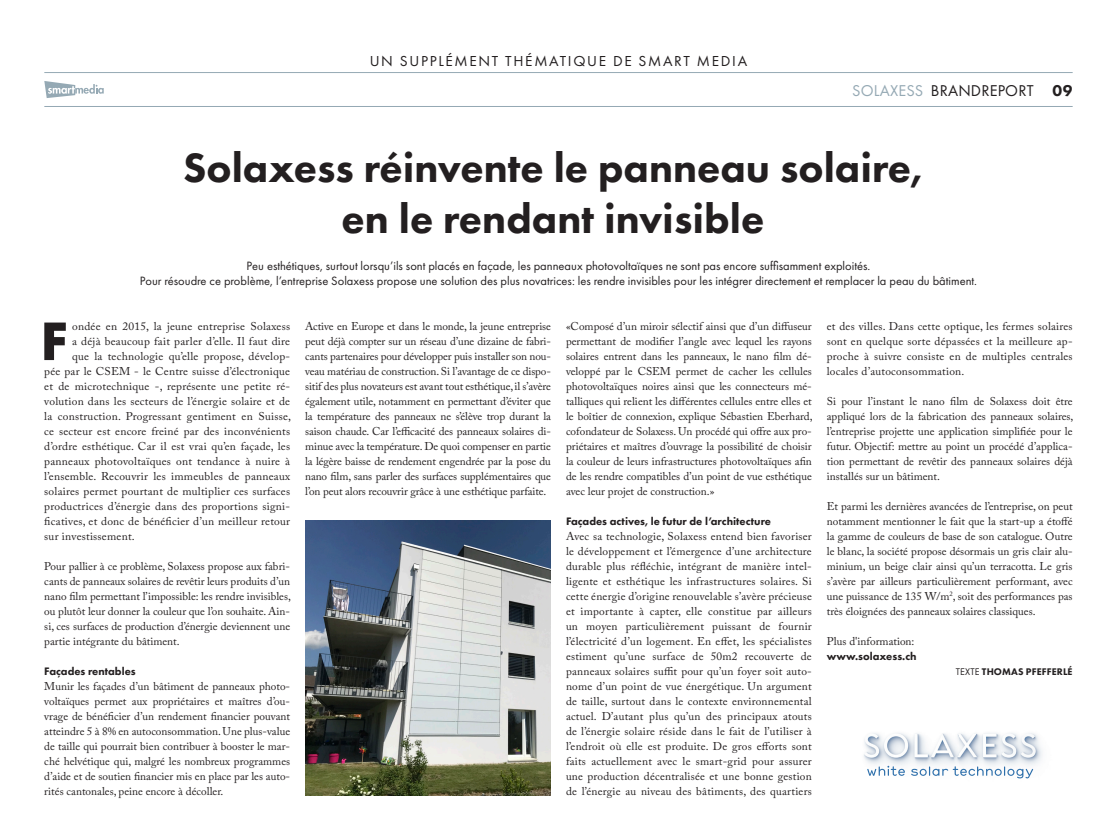
<style>
.page{position:relative;width:1117px;height:820px;background:#fff}
.page>*{position:absolute;margin:0;border:0;box-sizing:border-box;transform-origin:0 0}
.Main_First_Paragraph{font:700 56.25px "Futura PT";color:#231f20}
.Titles{font:800 42.5px/51px "Futura PT";color:#231f20;text-align:center}
.t1{font:16.25px "Futura PT";letter-spacing:.01em;color:#231f20}
.t2{font:15px "Futura PT";letter-spacing:.11em;color:#231f20}
.t3{font:12.5px/15px "Futura PT";color:#231f20;text-align:center}
.Main_Article{font:11.25px/15px "Adobe Caslon Pro";color:#231f20;text-align:justify}
.Main_First_Paragraph-2{font:11.25px "Adobe Caslon Pro";letter-spacing:.02em;color:#231f20}
.Question{font:800 11.25px "Futura PT";color:#231f20}
.t4{font:800 10px "Futura PT";letter-spacing:.01em;color:#231f20}
.s1{color:#95a9b4}
.s2{font-weight:800}
.s3{font-weight:400}
</style>
<div class="page">
<hr style="left:44px;top:106px;width:1028px;height:1px;background:#95a9b4">
<hr style="left:44px;top:72px;width:1028px;height:1px;background:#95a9b4">
<svg style="left:44px;top:81px;width:60px;height:17px"></svg>
<img style="left:864px;top:733px;width:179px;height:46px">
<svg style="left:867px;top:766px;width:37px;height:10px"></svg>
<svg style="left:910px;top:766px;width:122px;height:12px"></svg>
<img style="left:305px;top:520px;width:246px;height:275px">
<h3 class="t2" style="left:369px;top:52px;width:379px">UN SUPPLÉMENT THÉMATIQUE DE SMART MEDIA</h3>
<p class="t1" style="left:852px;top:81px;width:222px"><span class="s1">SOLAXESS</span> BRANDREPORT <span class="s2">09</span></p>
<p class="Titles" style="left:183px;top:141px;width:741px">Solaxess réinvente le panneau solaire, en le rendant invisible</p>
<p class="t3" style="left:140px;top:258px;width:838px">Peu esthétiques, surtout lorsqu’ils sont placés en façade, les panneaux photovoltaïques ne sont pas encore suffisamment exploités.<br>Pour résoudre ce problème, l’entreprise Solaxess propose une solution des plus novatrices: les rendre invisibles pour les intégrer directement et remplacer la peau du bâtiment.</p>
<p class="Main_First_Paragraph" style="left:40px;top:305px;width:29px">F</p>
<p class="Main_First_Paragraph-2" style="left:72px;top:320px;width:219px">ondée en 2015, la jeune entreprise Solaxess</p>
<p class="Main_First_Paragraph-2" style="left:72px;top:335px;width:219px">a déjà beaucoup fait parler d’elle. Il faut dire</p>
<p class="Main_First_Paragraph-2" style="left:72px;top:350px;width:219px">que la technologie qu’elle propose, dévelop-</p>
<p class="Main_First_Paragraph-2" style="left:44px;top:365px;width:247px">pée par le CSEM - le Centre suisse d’électronique</p>
<p class="Main_First_Paragraph-2" style="left:44px;top:380px;width:247px">et de microtechnique -, représente une petite ré-</p>
<p class="Main_First_Paragraph-2" style="left:44px;top:395px;width:247px">volution dans les secteurs de l’énergie solaire et de</p>
<p class="Main_First_Paragraph-2" style="left:44px;top:410px;width:248px">la construction. Progressant gentiment en Suisse,</p>
<p class="Main_First_Paragraph-2" style="left:44px;top:425px;width:247px">ce secteur est encore freiné par des inconvénients</p>
<p class="Main_First_Paragraph-2" style="left:44px;top:440px;width:247px">d’ordre esthétique. Car il est vrai qu’en façade, les</p>
<p class="Main_First_Paragraph-2" style="left:44px;top:454px;width:247px">panneaux photovoltaïques ont tendance à nuire à</p>
<p class="Main_First_Paragraph-2" style="left:44px;top:469px;width:247px">l’ensemble. Recouvrir les immeubles de panneaux</p>
<p class="Main_First_Paragraph-2" style="left:44px;top:484px;width:247px">solaires permet pourtant de multiplier ces surfaces</p>
<p class="Main_First_Paragraph-2" style="left:44px;top:499px;width:247px">productrices d’énergie dans des proportions signi-</p>
<p class="Main_First_Paragraph-2" style="left:44px;top:514px;width:247px">ficatives, et donc de bénéficier d’un meilleur retour</p>
<p class="Main_First_Paragraph-2" style="left:44px;top:529px;width:92px">sur investissement.</p>
<p class="Main_Article" style="left:44px;top:559px;width:248px">Pour pallier à ce problème, Solaxess propose aux fabri&shy;cants de panneaux solaires de revêtir leurs produits d’un nano film permettant l’impossible: les rendre invisibles, ou plutôt leur donner la couleur que l’on souhaite. Ain&shy;si, ces surfaces de production d’énergie deviennent une partie intégrante du bâtiment.</p>
<p class="Question" style="left:44px;top:664px;width:93px">Façades rentables</p>
<p class="Main_Article" style="left:44px;top:679px;width:247px">Munir les façades d’un bâtiment de panneaux photo&shy;voltaïques permet aux propriétaires et maîtres d’ou&shy;vrage de bénéficier d’un rendement financier pouvant atteindre 5 à 8% en autoconsommation. Une plus-value de taille qui pourrait bien contribuer à booster le mar&shy;ché helvétique qui, malgré les nombreux programmes d’aide et de soutien financier mis en place par les auto&shy;rités cantonales, peine encore à décoller.</p>
<p class="Main_Article" style="left:305px;top:319px;width:247px">Active en Europe et dans le monde, la jeune entreprise peut déjà compter sur un réseau d’une dizaine de fabri&shy;cants partenaires pour développer puis installer son nou&shy;veau matériau de construction. Si l’avantage de ce dispo&shy;sitif des plus novateurs est avant tout esthétique, il s’avère également utile, notamment en permettant d’éviter que la température des panneaux ne s’élève trop durant la saison chaude. Car l’efficacité des panneaux solaires di&shy;minue avec la température. De quoi compenser en partie la légère baisse de rendement engendrée par la pose du nano film, sans parler des surfaces supplémentaires que l’on peut alors recouvrir grâce à une esthétique parfaite.</p>
<p class="Main_Article" style="left:566px;top:319px;width:248px">«Composé d’un miroir sélectif ainsi que d’un diffuseur permettant de modifier l’angle avec lequel les rayons solaires entrent dans les panneaux, le nano film dé&shy;veloppé par le CSEM permet de cacher les cellules photovoltaïques noires ainsi que les connecteurs mé&shy;talliques qui relient les différentes cellules entre elles et le boîtier de connexion, explique Sébastien Eberhard, cofondateur de Solaxess. Un procédé qui offre aux pro&shy;priétaires et maîtres d’ouvrage la possibilité de choisir la couleur de leurs infrastructures photovoltaïques afin de les rendre compatibles d’un point de vue esthétique avec leur projet de construction.»</p>
<p class="Question" style="left:566px;top:514px;width:206px">Façades actives, le futur de l’architecture</p>
<p class="Main_Article" style="left:566px;top:529px;width:247px">Avec sa technologie, Solaxess entend bien favoriser le développement et l’émergence d’une architecture durable plus réfléchie, intégrant de manière intel&shy;ligente et esthétique les infrastructures solaires. Si cette énergie d’origine renouvelable s’avère précieuse et importante à capter, elle constitue par ailleurs un moyen particulièrement puissant de fournir l’électricité d’un logement. En effet, les spécialistes estiment qu’une surface de 50m2 recouverte de panneaux solaires suffit pour qu’un foyer soit auto&shy;nome d’un point de vue énergétique. Un argument de taille, surtout dans le contexte environnemental actuel. D’autant plus qu’un des principaux atouts de l’énergie solaire réside dans le fait de l’utiliser à l’endroit où elle est produite. De gros efforts sont faits actuellement avec le smart-grid pour assurer une production décentralisée et une bonne gestion de l’énergie au niveau des bâtiments, des quartiers</p>
<p class="Main_Article" style="left:826px;top:319px;width:247px">et des villes. Dans cette optique, les fermes solaires sont en quelque sorte dépassées et la meilleure ap&shy;proche à suivre consiste en de multiples centrales locales d’autoconsommation.</p>
<p class="Main_Article" style="left:826px;top:394px;width:248px">Si pour l’instant le nano film de Solaxess doit être appliqué lors de la fabrication des panneaux solaires, l’entreprise projette une application simplifiée pour le futur. Objectif: mettre au point un procédé d’applica&shy;tion permettant de revêtir des panneaux solaires déjà installés sur un bâtiment.</p>
<p class="Main_Article" style="left:826px;top:499px;width:247px">Et parmi les dernières avancées de l’entreprise, on peut notamment mentionner le fait que la start-up a étoffé la gamme de couleurs de base de son catalogue. Outre le blanc, la société propose désormais un gris clair alu&shy;minium, un beige clair ainsi qu’un terracotta. Le gris s’avère par ailleurs particulièrement performant, avec une puissance de 135 W/m<sup>2</sup>, soit des performances pas très éloignées des panneaux solaires classiques.</p>
<p class="Main_Article" style="left:826px;top:634px;width:89px">Plus d'information:</p>
<p class="Question" style="left:826px;top:649px;width:91px">www.solaxess.ch</p>
<p class="t4" style="left:955px;top:665px;width:118px"><span class="s3">TEXTE</span> THOMAS PFEFFERLÉ</p>
</div>
